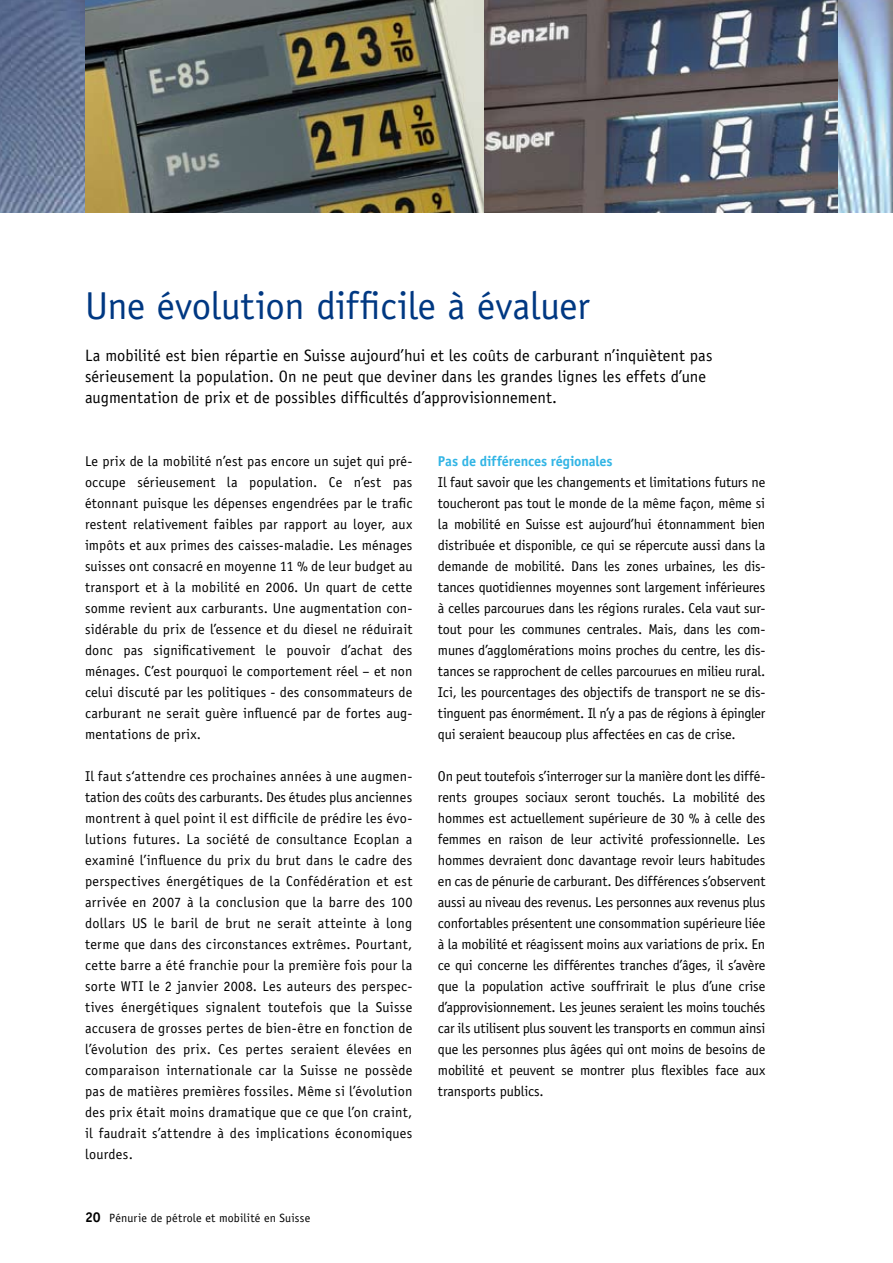
<style>
.page{position:relative;width:893px;height:1263px;background:#fff}
.page>*{position:absolute;margin:0;border:0;box-sizing:border-box;transform-origin:0 0}
.t1{font:39px "Officina Sans";letter-spacing:-.005em;color:#003882}
.t2{font:16.5px/21px "Officina Sans";color:#000}
.t3{font:14.25px/21px "Officina Sans";letter-spacing:.005em;color:#000;text-align:justify}
.t4{font:700 14.25px "Officina Sans";letter-spacing:-.01em;color:#32b5e5}
.t5{font:12px "Officina Sans";letter-spacing:.015em;color:#000}
.s1{font-weight:700;font-size:14.25px}
</style>
<div class="page">
<img style="left:0;top:0;width:893px;height:213px">
<img style="left:85px;top:0;width:400px;height:213px">
<img style="left:485px;top:0;width:353px;height:213px">
<h1 class="t1" style="left:85px;top:283px;width:506px">Une évolution difficile à évaluer</h1>
<p class="t2" style="left:85px;top:345px;width:629px">La mobilité est bien répartie en Suisse aujourd’hui et les coûts de carburant n’inquiètent pas sérieusement la population. On ne peut que deviner dans les grandes lignes les effets d’une augmentation de prix et de possibles difficultés d’approvisionnement.</p>
<p class="t3" style="left:85px;top:450px;width:329px">Le prix de la mobilité n’est pas encore un sujet qui pré&shy;occupe sérieusement la population. Ce n’est pas étonnant puisque les dépenses engendrées par le trafic restent relativement faibles par rapport au loyer, aux impôts et aux primes des caisses-maladie. Les ménages suisses ont consacré en moyenne 11 % de leur budget au transport et à la mobilité en 2006. Un quart de cette somme revient aux carburants. Une augmentation con&shy;sidérable du prix de l’essence et du diesel ne réduirait donc pas significativement le pouvoir d’achat des ménages. C’est pourquoi le comportement réel – et non celui discuté par les politiques - des consommateurs de carburant ne serait guère influencé par de fortes aug&shy;mentations de prix.</p>
<p class="t3" style="left:85px;top:765px;width:329px">Il faut s‘attendre ces prochaines années à une augmen&shy;tation des coûts des carburants. Des études plus anciennes montrent à quel point il est difficile de prédire les évo&shy;lutions futures. La société de consultance Ecoplan a examiné l’influence du prix du brut dans le cadre des perspectives énergétiques de la Confédération et est arrivée en 2007 à la conclusion que la barre des 100 dollars US le baril de brut ne serait atteinte à long terme que dans des circonstances extrêmes. Pourtant, cette barre a été franchie pour la première fois pour la sorte WTI le 2 janvier 2008. Les auteurs des perspec&shy;tives énergétiques signalent toutefois que la Suisse accusera de grosses pertes de bien-être en fonction de l’évolution des prix. Ces pertes seraient élevées en comparaison internationale car la Suisse ne possède pas de matières premières fossiles. Même si l’évolution des prix était moins dramatique que ce que l’on craint, il faudrait s’attendre à des implications économiques lourdes.</p>
<p class="t5" style="left:85px;top:1211px;width:227px"><span class="s1">20</span> Pénurie de pétrole et mobilité en Suisse</p>
<p class="t4" style="left:438px;top:452px;width:176px">Pas de différences régionales</p>
<p class="t3" style="left:438px;top:471px;width:329px">Il faut savoir que les changements et limitations futurs ne toucheront pas tout le monde de la même façon, même si la mobilité en Suisse est aujourd’hui étonnamment bien distribuée et disponible, ce qui se répercute aussi dans la demande de mobilité. Dans les zones urbaines, les dis&shy;tances quotidiennes moyennes sont largement inférieures à celles parcourues dans les régions rurales. Cela vaut sur&shy;tout pour les communes centrales. Mais, dans les com&shy;munes d’agglomérations moins proches du centre, les dis&shy;tances se rapprochent de celles parcourues en milieu rural.<br>Ici, les pourcentages des objectifs de transport ne se dis&shy;tinguent pas énormément. Il n’y a pas de régions à épingler qui seraient beaucoup plus affectées en cas de crise.</p>
<p class="t3" style="left:438px;top:766px;width:329px">On peut toutefois s’interroger sur la manière dont les diffé&shy;rents groupes sociaux seront touchés. La mobilité des hommes est actuellement supérieure de 30 % à celle des femmes en raison de leur activité professionnelle. Les hommes devraient donc davantage revoir leurs habitudes en cas de pénurie de carburant. Des différences s’observent aussi au niveau des revenus. Les personnes aux revenus plus confortables présentent une consommation supérieure liée à la mobilité et réagissent moins aux variations de prix. En ce qui concerne les différentes tranches d’âges, il s’avère que la population active souffrirait le plus d’une crise d’approvisionnement. Les jeunes seraient les moins touchés car ils utilisent plus souvent les transports en commun ainsi que les personnes plus âgées qui ont moins de besoins de mobilité et peuvent se montrer plus flexibles face aux transports publics.</p>
</div>
